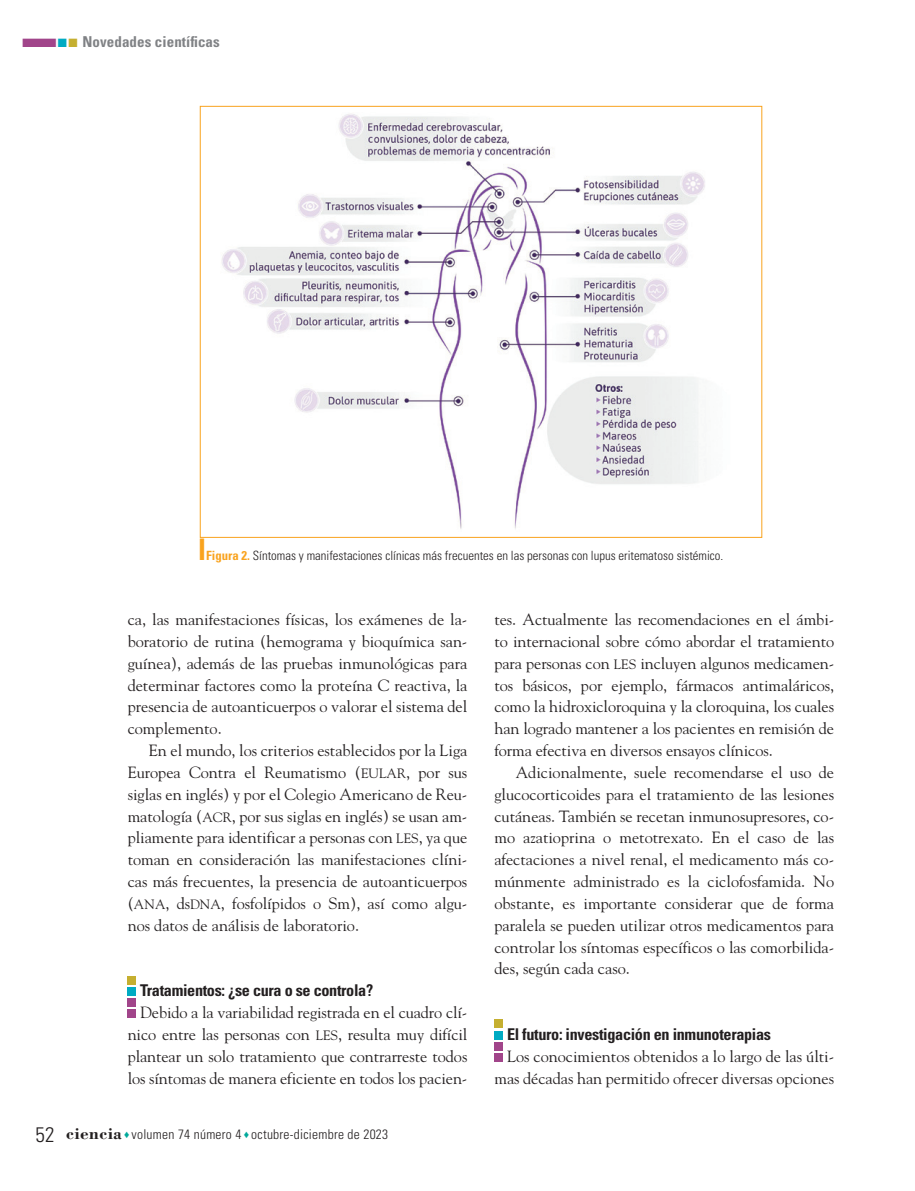
<style>
.page{position:relative;width:915px;height:1191px;background:#fff}
.page>*{position:absolute;margin:0;border:0;box-sizing:border-box;transform-origin:0 0}
._02N_Normal_Sin{font:16.2px/21.8px "Goudy Std";color:#231f20;text-align:justify}
._01N_Subtitulo1{font:700 condensed 16.2px "Univers LT Std";letter-spacing:-.02em;color:#231f20}
.t1{font:700 condensed 15px "Univers LT Std";letter-spacing:.005em;color:#808285}
.t2{font:300 condensed 13.5px "Univers LT Std";letter-spacing:.02em;color:#231f20}
.t3{font:300 condensed 12.75px "Univers LT Std";color:#231f20}
.s1{color:#a1458a}
.s2{color:#00abc3}
.s3{color:#c5af30}
.s4{color:#f9a31e}
.s5{font-weight:700;color:#f9a31e}
.s6{font-size:13.5px}
.s7{font-size:21px}
.s8{font-family:"Bodoni Std";font-weight:700;font-stretch:normal;font-size:17.25px}
.s9{color:#00a99b}
</style>
<div class="page">
<div style="left:494px;top:1053px;width:8px;height:8px;background:#a1458a"></div>
<div style="left:494px;top:1042px;width:8px;height:8px;background:#a1458a"></div>
<div style="left:494px;top:1031px;width:8px;height:8px;background:#00abc3"></div>
<div style="left:494px;top:1019px;width:8px;height:9px;background:#c5af30"></div>
<img style="left:222px;top:114px;width:483px;height:415px">
<div style="left:128px;top:1009px;width:8px;height:9px;background:#a1458a"></div>
<div style="left:128px;top:998px;width:8px;height:8px;background:#a1458a"></div>
<div style="left:128px;top:987px;width:8px;height:8px;background:#00abc3"></div>
<div style="left:128px;top:976px;width:8px;height:8px;background:#c5af30"></div>
<p class="t1" style="left:21px;top:32px;width:200px"><span class="s1">■</span><span class="s2">■</span><span class="s3">■</span> Novedades científicas</p>
<p class="t3" style="left:200px;top:547px;width:525px"><span class="s4">■</span> <span class="s5">Figura 2.</span> Síntomas y manifestaciones clínicas más frecuentes en las personas con lupus eritematoso sistémico.</p>
<p class="_02N_Normal_Sin" style="left:128px;top:608px;width:341px">ca, las manifestaciones físicas, los exámenes de la&shy;boratorio de rutina (hemograma y bioquímica san&shy;guínea), además de las pruebas inmunológicas para determinar factores como la proteína C reactiva, la presencia de autoanticuerpos o valorar el sistema del complemento.</p>
<p class="_02N_Normal_Sin" style="left:128px;top:739px;width:341px;text-indent:21px">En el mundo, los criterios establecidos por la Liga Europea Contra el Reumatismo (<span class="s6">EULAR</span>, por sus siglas en inglés) y por el Colegio Americano de Reu&shy;matología (<span class="s6">ACR</span>, por sus siglas en inglés) se usan am&shy;pliamente para identificar a personas con <span class="s6">LES</span>, ya que toman en consideración las manifestaciones clíni&shy;cas más frecuentes, la presencia de autoanticuerpos (<span class="s6">ANA</span>, ds<span class="s6">DNA</span>, fosfolípidos o Sm), así como algu&shy;nos datos de análisis de laboratorio.</p>
<p class="_01N_Subtitulo1" style="left:140px;top:980px;width:234px">Tratamientos: ¿se cura o se controla?</p>
<p class="_02N_Normal_Sin" style="left:128px;top:1001px;width:341px;text-indent:13px">Debido a la variabilidad registrada en el cuadro clí&shy;nico entre las personas con <span class="s6">LES</span>, resulta muy difícil plantear un solo tratamiento que contrarreste todos los síntomas de manera eficiente en todos los pacien-</p>
<p class="t2" style="left:36px;top:1126px;width:354px"><span class="s7">52</span> <span class="s8">ciencia</span> <span class="s9">♦</span> volumen 74 número 4 <span class="s9">♦</span> octubre-diciembre de 2023</p>
<p class="_02N_Normal_Sin" style="left:494px;top:608px;width:341px">tes. Actualmente las recomendaciones en el ámbi&shy;to internacional sobre cómo abordar el tratamiento para personas con <span class="s6">LES</span> incluyen algunos medicamen&shy;tos básicos, por ejemplo, fármacos antimaláricos, como la hidroxicloroquina y la cloroquina, los cuales han logrado mantener a los pacientes en remisión de forma efectiva en diversos ensayos clínicos.</p>
<p class="_02N_Normal_Sin" style="left:494px;top:761px;width:341px;text-indent:21px">Adicionalmente, suele recomendarse el uso de glucocorticoides para el tratamiento de las lesiones cutáneas. También se recetan inmunosupresores, co&shy;mo azatioprina o metotrexato. En el caso de las afectaciones a nivel renal, el medicamento más co&shy;múnmente administrado es la ciclofosfamida. No obstante, es importante considerar que de forma paralela se pueden utilizar otros medicamentos para controlar los síntomas específicos o las comorbilida&shy;des, según cada caso.</p>
<p class="_01N_Subtitulo1" style="left:507px;top:1024px;width:265px">El futuro: investigación en inmunoterapias</p>
<p class="_02N_Normal_Sin" style="left:494px;top:1045px;width:341px;text-align:right">Los conocimientos obtenidos a lo largo de las últi&shy;mas décadas han permitido ofrecer diversas opciones</p>
</div>
